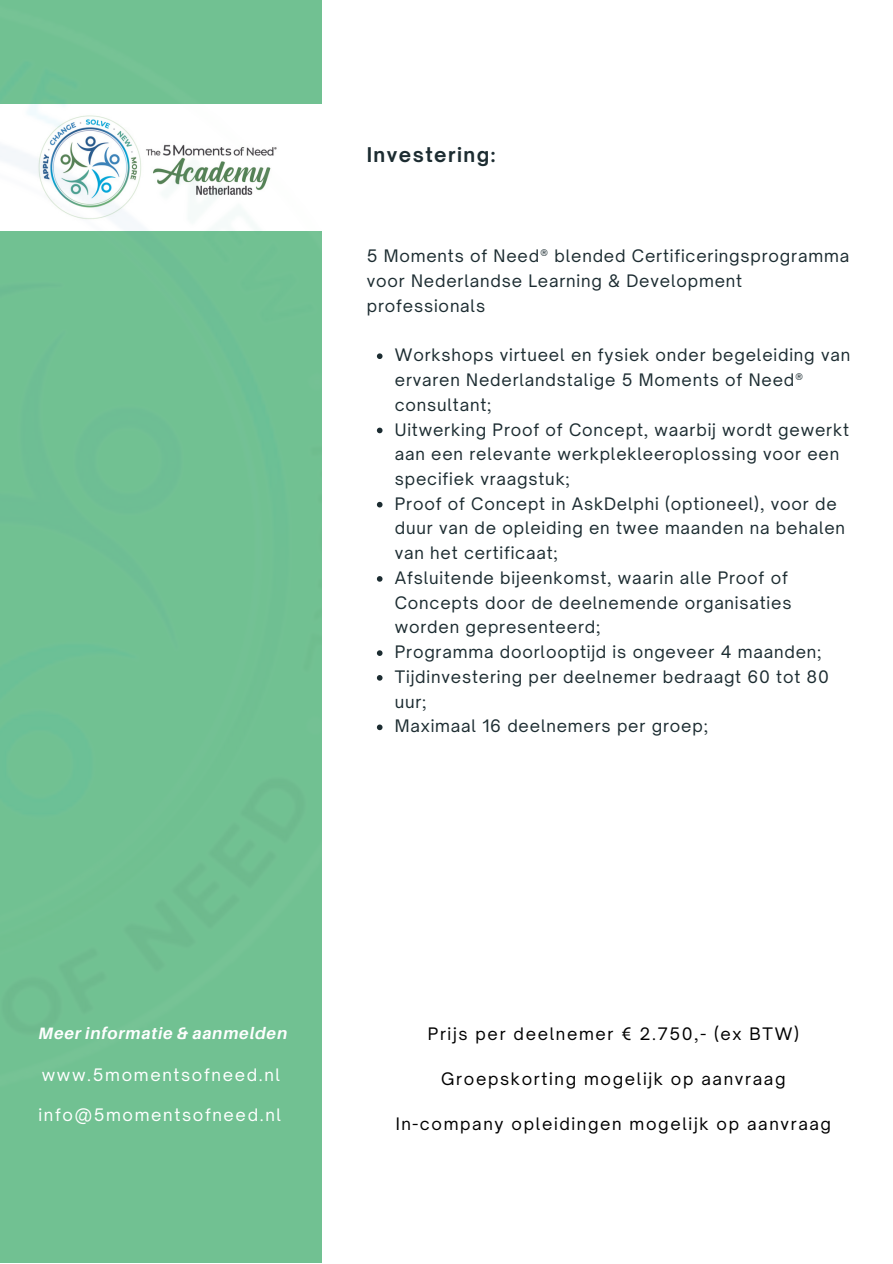
<style>
.page{position:relative;width:893px;height:1264px;background:#fff}
.page>*{position:absolute;margin:0;border:0;box-sizing:border-box;transform-origin:0 0}
.t1{font:700 19.35px "Open Sauce One";letter-spacing:.075em;color:#1c2c31}
.t2{font:16.5px/24.8px "Open Sauce One";letter-spacing:.05em;color:#1c2c31}
.t3{font:16.5px "Open Sauce One";letter-spacing:.1em;color:#000}
.t4{font:16.5px "Open Sauce One";letter-spacing:.1em;color:#fff}
.t5{font:italic 700 16.5px "Aileron";letter-spacing:.05em;color:#fdfefe}
</style>
<div class="page">
<div style="left:0;top:0;width:321px;height:1262px;background:#71c192"></div>
<img style="left:0;top:104px;width:321px;height:127px">
<svg style="left:377px;top:353px;width:5px;height:6px"></svg>
<svg style="left:377px;top:427px;width:5px;height:6px"></svg>
<svg style="left:377px;top:502px;width:5px;height:5px"></svg>
<svg style="left:377px;top:576px;width:5px;height:5px"></svg>
<svg style="left:377px;top:650px;width:5px;height:6px"></svg>
<svg style="left:377px;top:675px;width:5px;height:5px"></svg>
<svg style="left:377px;top:724px;width:5px;height:6px"></svg>
<p class="t1" style="left:367px;top:143px;width:130px">Investering:</p>
<p class="t2" style="left:367px;top:244px;width:484px">5 Moments of Need® blended Certificeringsprogramma voor Nederlandse Learning &amp; Development professionals</p>
<p class="t2" style="left:395px;top:342px;width:457px">Workshops virtueel en fysiek onder begeleiding van ervaren Nederlandstalige 5 Moments of Need® consultant;<br>Uitwerking Proof of Concept, waarbij wordt gewerkt aan een relevante werkplekleeroplossing voor een specifiek vraagstuk;<br>Proof of Concept in AskDelphi (optioneel), voor de duur van de opleiding en twee maanden na behalen van het certificaat;<br>Afsluitende bijeenkomst, waarin alle Proof of Concepts door de deelnemende organisaties worden gepresenteerd;<br>Programma doorlooptijd is ongeveer 4 maanden; Tijdinvestering per deelnemer bedraagt 60 tot 80 uur;<br>Maximaal 16 deelnemers per groep;</p>
<p class="t5" style="left:39px;top:1022px;width:250px">Meer informatie &amp; aanmelden</p>
<p class="t4" style="left:42px;top:1064px;width:240px">www.5momentsofneed.nl</p>
<p class="t4" style="left:39px;top:1104px;width:244px">info@5momentsofneed.nl</p>
<p class="t3" style="left:428px;top:1023px;width:372px">Prijs per deelnemer € 2.750,- (ex BTW)</p>
<p class="t3" style="left:441px;top:1068px;width:346px">Groepskorting mogelijk op aanvraag</p>
<p class="t3" style="left:395px;top:1113px;width:437px">In-company opleidingen mogelijk op aanvraag</p>
</div>
